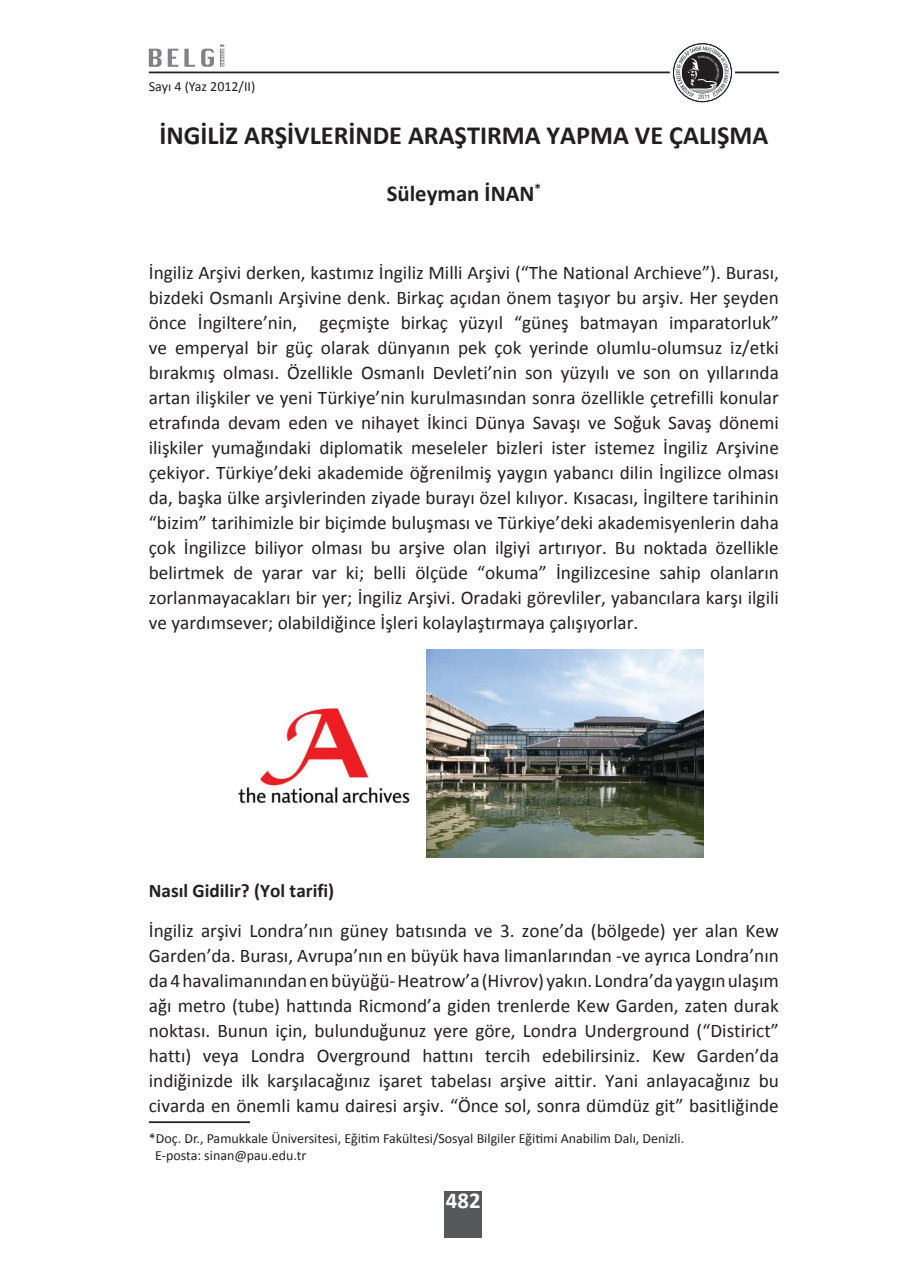
<style>
.page{position:relative;width:903px;height:1275px;background:#fff}
.page>*{position:absolute;margin:0;border:0;box-sizing:border-box;transform-origin:0 0}
.t1{font:700 26.25px "Calibri";color:#231f20}
.t2{font:700 22.75px "Calibri";color:#231f20}
.t3{font:700 22.75px "Calibri";color:#fff}
.t4{font:19.25px/25px "Calibri";color:#231f20;text-align:justify}
.t5{font:700 19.25px "Calibri";color:#231f20}
.t6{font:14px/16.8px "Calibri";color:#231f20}
</style>
<div class="page">
<div style="left:444px;top:1191px;width:37px;height:47px;background:#57585a"></div>
<svg style="left:149px;top:45px;width:75px;height:22px"></svg>
<hr style="left:149px;top:72px;width:521px;height:1px;background:#231f20">
<hr style="left:735px;top:72px;width:44px;height:1px;background:#231f20">
<div style="left:673px;top:43px;width:59px;height:59px;border:1px solid #231f20;border-radius:50%"></div>
<svg style="left:675px;top:46px;width:54px;height:53px"></svg>
<img style="left:238px;top:705px;width:172px;height:99px">
<img style="left:427px;top:650px;width:277px;height:207px">
<hr style="left:149px;top:1121px;width:101px;height:2px;background:#231f20">
<p class="t6" style="left:149px;top:78px;width:108px">Sayı 4 (Yaz 2012/II)</p>
<h1 class="t1" style="left:159px;top:118px;width:610px">İNGİLİZ ARŞİVLERİNDE ARAŞTIRMA YAPMA VE ÇALIŞMA</h1>
<p class="t2" style="left:387px;top:179px;width:156px">Süleyman İNAN<sup>*</sup></p>
<p class="t4" style="left:149px;top:260px;width:632px">İngiliz Arşivi derken, kastımız İngiliz Milli Arşivi (“The National Archieve”). Burası, bizdeki Osmanlı Arşivine denk. Birkaç açıdan önem taşıyor bu arşiv. Her şeyden önce İngiltere’nin, geçmişte birkaç yüzyıl “güneş batmayan imparatorluk” ve emperyal bir güç olarak dünyanın pek çok yerinde olumlu-olumsuz iz/etki bırakmış olması. Özellikle Osmanlı Devleti’nin son yüzyılı ve son on yıllarında artan ilişkiler ve yeni Türkiye’nin kurulmasından sonra özellikle çetrefilli konular etrafında devam eden ve nihayet İkinci Dünya Savaşı ve Soğuk Savaş dönemi ilişkiler yumağındaki diplomatik meseleler bizleri ister istemez İngiliz Arşivine çekiyor. Türkiye’deki akademide öğrenilmiş yaygın yabancı dilin İngilizce olması da, başka ülke arşivlerinden ziyade burayı özel kılıyor. Kısacası, İngiltere tarihinin “bizim” tarihimizle bir biçimde buluşması ve Türkiye’deki akademisyenlerin daha çok İngilizce biliyor olması bu arşive olan ilgiyi artırıyor. Bu noktada özellikle belirtmek de yarar var ki; belli ölçüde “okuma” İngilizcesine sahip olanların zorlanmayacakları bir yer; İngiliz Arşivi. Oradaki görevliler, yabancılara karşı ilgili ve yardımsever; olabildiğince İşleri kolaylaştırmaya çalışıyorlar.</p>
<p class="t5" style="left:149px;top:879px;width:187px">Nasıl Gidilir? (Yol tarifi)</p>
<p class="t4" style="left:149px;top:918px;width:632px">İngiliz arşivi Londra’nın güney batısında ve 3. zone’da (bölgede) yer alan Kew Garden’da. Burası, Avrupa’nın en büyük hava limanlarından -ve ayrıca Londra’nın da 4 havalimanından en büyüğü- Heatrow’a (Hivrov) yakın. Londra’da yaygın ulaşım ağı metro (tube) hattında Ricmond’a giden trenlerde Kew Garden, zaten durak noktası. Bunun için, bulunduğunuz yere göre, Londra Underground (“Distirict” hattı) veya Londra Overground hattını tercih edebilirsiniz. Kew Garden’da indiğinizde ilk karşılacağınız işaret tabelası arşive aittir. Yani anlayacağınız bu civarda en önemli kamu dairesi arşiv. “Önce sol, sonra dümdüz git” basitliğinde</p>
<p class="t6" style="left:155px;top:1130px;width:530px;text-indent:-6px">*Doç. Dr., Pamukkale Üniversitesi, Eğitim Fakültesi/Sosyal Bilgiler Eğitimi Anabilim Dalı, Denizli.<br>E-posta: sinan@pau.edu.tr</p>
<p class="t3" style="left:446px;top:1186px;width:36px">482</p>
</div>
